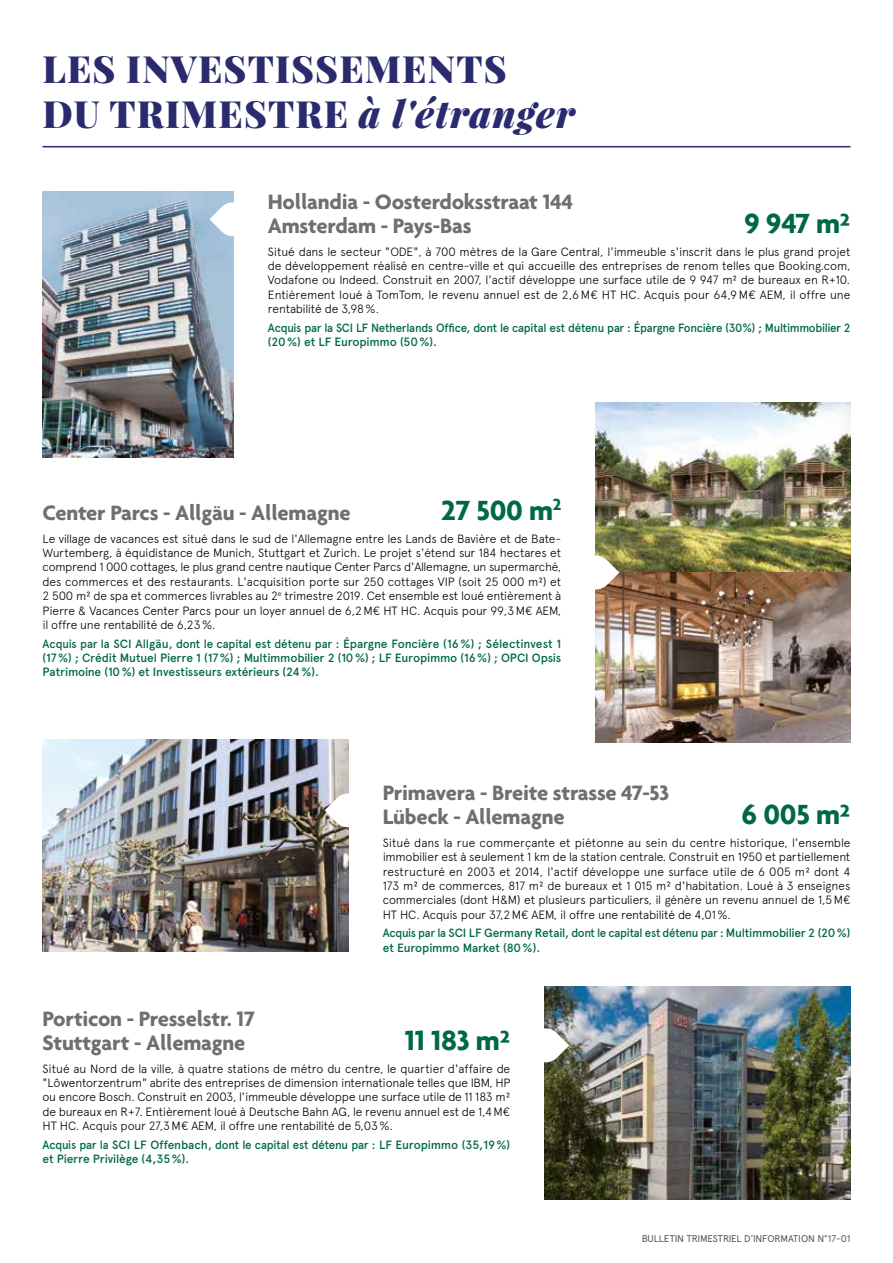
<style>
.page{position:relative;width:893px;height:1263px;background:#fff}
.page>*{position:absolute;margin:0;border:0;box-sizing:border-box;transform-origin:0 0}
.t1{font:900 37.5px/45px "Playfair Display";letter-spacing:.03em;color:#292b6e}
.t2{font:700 30px "Agenda";letter-spacing:-.01em;color:#006944}
.t3{font:700 22.5px/24px "Agenda";letter-spacing:-.01em;color:#706f6f}
.t4{font:300 12px/14.4px "Apercu";letter-spacing:-.015em;color:#000;text-align:justify}
.t5{font:500 12px/14.4px "Apercu";letter-spacing:-.02em;color:#006944;scale:.96 1}
.t6{font:9.75px "Apercu";letter-spacing:-.015em;color:#575756}
.s1{font-style:italic}
</style>
<div class="page">
<hr style="left:43px;top:146px;width:807px;height:1px;background:#292b6e">
<img style="left:43px;top:192px;width:191px;height:265px">
<svg style="left:209px;top:201px;width:25px;height:37px"></svg>
<img style="left:595px;top:402px;width:255px;height:341px">
<svg style="left:595px;top:554px;width:24px;height:37px"></svg>
<img style="left:43px;top:739px;width:306px;height:213px">
<svg style="left:325px;top:792px;width:24px;height:37px"></svg>
<img style="left:544px;top:987px;width:306px;height:212px">
<svg style="left:544px;top:1027px;width:25px;height:37px"></svg>
<h1 class="t1" style="left:43px;top:46px;width:534px">LES INVESTISSEMENTS<br>DU TRIMESTRE <span class="s1">à l'étranger</span></h1>
<h3 class="t3" style="left:268px;top:189px;width:307px">Hollandia - Oosterdoksstraat 144<br>Amsterdam - Pays-Bas</h3>
<h2 class="t2" style="left:744px;top:205px;width:108px">9 947 m²</h2>
<p class="t4" style="left:268px;top:244px;width:584px">Situé dans le secteur "ODE", à 700 mètres de la Gare Central, l'immeuble s'inscrit dans le plus grand projet de développement réalisé en centre-ville et qui accueille des entreprises de renom telles que Booking.com, Vodafone ou Indeed. Construit en 2007, l'actif développe une surface utile de 9 947 m² de bureaux en R+10.<br>Entièrement loué à TomTom, le revenu annuel est de 2,6M€ HT HC. Acquis pour 64,9M€ AEM, il offre une rentabilité de 3,98%.</p>
<p class="t5" style="left:268px;top:320px;width:608px">Acquis par la SCI LF Netherlands Office, dont le capital est détenu par : Épargne Foncière (30%) ; Multimmobilier 2 (20%) et LF Europimmo (50%).</p>
<h3 class="t3" style="left:43px;top:500px;width:310px">Center Parcs - Allgäu - Allemagne</h3>
<h2 class="t2" style="left:441px;top:492px;width:121px">27 500 m<sup>2</sup></h2>
<p class="t4" style="left:43px;top:531px;width:520px">Le village de vacances est situé dans le sud de l'Allemagne entre les Lands de Bavière et de Bate-Wurtemberg, à équidistance de Munich, Stuttgart et Zurich. Le projet s'étend sur 184 hectares et comprend 1 000 cottages, le plus grand centre nautique Center Parcs d'Allemagne, un supermarché, des commerces et des restaurants. L'acquisition porte sur 250 cottages VIP (soit 25 000 m²) et 2 500 m² de spa et commerces livrables au 2<sup>e</sup> trimestre 2019. Cet ensemble est loué entièrement à Pierre &amp; Vacances Center Parcs pour un loyer annuel de 6,2M€ HT HC. Acquis pour 99,3M€ AEM, il offre une rentabilité de 6,23%.</p>
<p class="t5" style="left:43px;top:636px;width:542px;text-align:justify">Acquis par la SCI Allgäu, dont le capital est détenu par : Épargne Foncière (16 %) ; Sélectinvest 1 (17%) ; Crédit Mutuel Pierre 1 (17%) ; Multimmobilier 2 (10%) ; LF Europimmo (16%) ; OPCI Opsis Patrimoine (10%) et Investisseurs extérieurs (24%).</p>
<h3 class="t3" style="left:383px;top:780px;width:288px">Primavera - Breite strasse 47-53<br>Lübeck - Allemagne</h3>
<h2 class="t2" style="left:741px;top:796px;width:110px">6 005 m²</h2>
<p class="t4" style="left:383px;top:835px;width:469px">Situé dans la rue commerçante et piétonne au sein du centre historique, l'ensemble immobilier est à seulement 1 km de la station centrale. Construit en 1950 et partiellement restructuré en 2003 et 2014, l'actif développe une surface utile de 6 005 m² dont 4<br>173 m² de commerces, 817 m² de bureaux et 1 015 m² d'habitation. Loué à 3 enseignes commerciales (dont H&amp;M) et plusieurs particuliers, il génère un revenu annuel de 1,5M€ HT HC. Acquis pour 37,2M€ AEM, il offre une rentabilité de 4,01%.</p>
<p class="t5" style="left:383px;top:926px;width:489px">Acquis par la SCI LF Germany Retail, dont le capital est détenu par : Multimmobilier 2 (20%) et Europimmo Market (80%).</p>
<h3 class="t3" style="left:43px;top:1006px;width:214px">Porticon - Presselstr. 17<br>Stuttgart - Allemagne</h3>
<h2 class="t2" style="left:405px;top:1022px;width:107px">11 183 m²</h2>
<p class="t4" style="left:43px;top:1061px;width:469px">Situé au Nord de la ville, à quatre stations de métro du centre, le quartier d'affaire de "Lôwentorzentrum" abrite des entreprises de dimension internationale telles que IBM, HP ou encore Bosch. Construit en 2003, l'immeuble développe une surface utile de 11 183 m² de bureaux en R+7. Entièrement loué à Deutsche Bahn AG, le revenu annuel est de 1,4M€ HT HC. Acquis pour 27,3M€ AEM, il offre une rentabilité de 5,03%.</p>
<p class="t5" style="left:43px;top:1137px;width:489px">Acquis par la SCI LF Offenbach, dont le capital est détenu par : LF Europimmo (35,19%) et Pierre Privilège (4,35%).</p>
<p class="t6" style="left:642px;top:1232px;width:210px">BULLETIN TRIMESTRIEL D’INFORMATION N°17-01</p>
</div>
